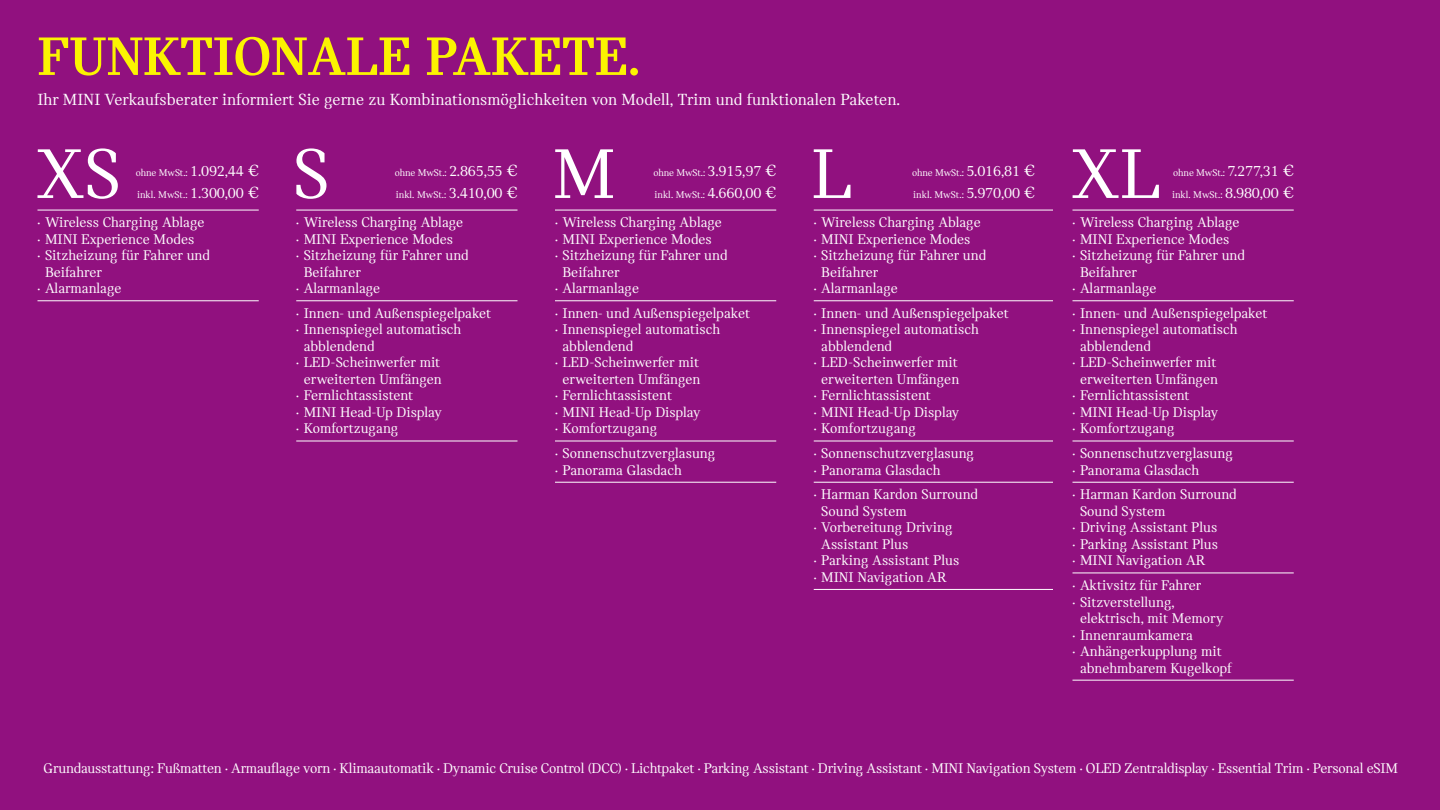
<style>
.page{position:relative;width:1440px;height:810px;background:#91117f}
.page>*{position:absolute;margin:0;border:0;box-sizing:border-box;transform-origin:0 0}
.Headline_Regular_100pt{font:75px "MINI Serif";color:#fff}
.Headline_77pt{font:57.75px "MINI Serif Headline";color:#fbf401}
.Copy_white_left_23pt{font:17.25px "MINI Serif";color:#fff}
.Copy_white_20pt{font:15px/16.5px "MINI Serif";color:#fff}
.Copy_white_left_23pt-2{font:10.5px "MINI Serif";letter-spacing:-.005em;color:#fff}
.s1{font-size:15.38px}
.s2{font-size:17.25px}
</style>
<div class="page">
<hr style="left:296px;top:210px;width:222px;height:1px;background:#fff">
<hr style="left:296px;top:300px;width:222px;height:1px;background:#fff">
<hr style="left:296px;top:441px;width:222px;height:1px;background:#fff">
<hr style="left:38px;top:210px;width:221px;height:1px;background:#fff">
<hr style="left:38px;top:300px;width:221px;height:1px;background:#fff">
<hr style="left:555px;top:210px;width:221px;height:1px;background:#fff">
<hr style="left:555px;top:300px;width:221px;height:1px;background:#fff">
<hr style="left:555px;top:441px;width:221px;height:1px;background:#fff">
<hr style="left:555px;top:482px;width:221px;height:1px;background:#fff">
<hr style="left:814px;top:210px;width:239px;height:1px;background:#fff">
<hr style="left:814px;top:300px;width:239px;height:1px;background:#fff">
<hr style="left:814px;top:441px;width:239px;height:1px;background:#fff">
<hr style="left:814px;top:482px;width:239px;height:1px;background:#fff">
<hr style="left:814px;top:589px;width:239px;height:1px;background:#fff">
<hr style="left:1072px;top:210px;width:222px;height:1px;background:#fff">
<hr style="left:1072px;top:300px;width:222px;height:1px;background:#fff">
<hr style="left:1072px;top:441px;width:222px;height:1px;background:#fff">
<hr style="left:1072px;top:482px;width:222px;height:1px;background:#fff">
<hr style="left:1072px;top:573px;width:222px;height:1px;background:#fff">
<hr style="left:1072px;top:680px;width:222px;height:1px;background:#fff">
<p class="Headline_77pt" style="left:38px;top:24px;width:605px">FUNKTIONALE PAKETE.</p>
<p class="Copy_white_left_23pt" style="left:38px;top:90px;width:864px">Ihr MINI Verkaufsberater informiert Sie gerne zu Kombinationsmöglichkeiten von Modell, Trim und funktionalen Paketen.</p>
<p class="Headline_Regular_100pt" style="left:36px;top:132px;width:86px">XS</p>
<p class="Headline_Regular_100pt" style="left:293px;top:132px;width:38px">S</p>
<p class="Copy_white_20pt" style="left:296px;top:214px;width:169px">· Wireless Charging Ablage</p>
<p class="Copy_white_20pt" style="left:296px;top:231px;width:158px">· MINI Experience Modes</p>
<p class="Copy_white_20pt" style="left:304px;top:247px;width:166px;text-indent:-8px">· Sitzheizung für Fahrer und<br>Beifahrer</p>
<p class="Copy_white_20pt" style="left:296px;top:280px;width:86px">· Alarmanlage</p>
<p class="Copy_white_20pt" style="left:296px;top:305px;width:197px">· Innen- und Außenspiegelpaket</p>
<p class="Copy_white_20pt" style="left:304px;top:321px;width:159px;text-indent:-8px">· Innenspiegel automatisch abblendend</p>
<p class="Copy_white_20pt" style="left:296px;top:354px;width:147px;text-align:center">· LED-Scheinwerfer mit erweiterten Umfängen</p>
<p class="Copy_white_20pt" style="left:296px;top:387px;width:119px">· Fernlichtassistent</p>
<p class="Copy_white_20pt" style="left:296px;top:404px;width:147px">· MINI Head-Up Display</p>
<p class="Copy_white_20pt" style="left:296px;top:420px;width:104px">· Komfortzugang</p>
<p class="Headline_Regular_100pt" style="left:553px;top:132px;width:64px">M</p>
<p class="Headline_Regular_100pt" style="left:1071px;top:132px;width:91px">XL</p>
<p class="Copy_white_20pt" style="left:1072px;top:214px;width:169px">· Wireless Charging Ablage</p>
<p class="Copy_white_20pt" style="left:1072px;top:231px;width:158px">· MINI Experience Modes</p>
<p class="Copy_white_20pt" style="left:1080px;top:247px;width:166px;text-indent:-8px">· Sitzheizung für Fahrer und<br>Beifahrer</p>
<p class="Copy_white_20pt" style="left:1072px;top:280px;width:86px">· Alarmanlage</p>
<p class="Copy_white_20pt" style="left:1072px;top:305px;width:197px">· Innen- und Außenspiegelpaket</p>
<p class="Copy_white_20pt" style="left:1080px;top:321px;width:159px;text-indent:-8px">· Innenspiegel automatisch abblendend</p>
<p class="Copy_white_20pt" style="left:1072px;top:354px;width:147px;text-align:center">· LED-Scheinwerfer mit erweiterten Umfängen</p>
<p class="Copy_white_20pt" style="left:1072px;top:387px;width:119px">· Fernlichtassistent</p>
<p class="Copy_white_20pt" style="left:1072px;top:404px;width:147px">· MINI Head-Up Display</p>
<p class="Copy_white_20pt" style="left:1072px;top:420px;width:104px">· Komfortzugang</p>
<p class="Copy_white_20pt" style="left:1072px;top:445px;width:162px">· Sonnenschutzverglasung</p>
<p class="Copy_white_20pt" style="left:1072px;top:462px;width:128px">· Panorama Glasdach</p>
<p class="Copy_white_20pt" style="left:1080px;top:486px;width:158px;text-indent:-8px">· Harman Kardon Surround<br>Sound System</p>
<p class="Copy_white_20pt" style="left:1072px;top:519px;width:146px">· Driving Assistant Plus</p>
<p class="Copy_white_20pt" style="left:1072px;top:536px;width:147px">· Parking Assistant Plus</p>
<p class="Copy_white_20pt" style="left:1072px;top:552px;width:134px">· MINI Navigation AR</p>
<p class="Copy_white_20pt" style="left:1072px;top:577px;width:130px">· Aktivsitz für Fahrer</p>
<p class="Copy_white_20pt" style="left:1080px;top:594px;width:145px;text-indent:-8px">· Sitzverstellung, elektrisch, mit Memory</p>
<p class="Copy_white_20pt" style="left:1072px;top:627px;width:122px">· Innenraumkamera</p>
<p class="Copy_white_20pt" style="left:1080px;top:643px;width:153px;text-indent:-8px">· Anhängerkupplung mit abnehmbarem Kugelkopf</p>
<p class="Headline_Regular_100pt" style="left:811px;top:132px;width:42px">L</p>
<p class="Copy_white_20pt" style="left:814px;top:214px;width:169px">· Wireless Charging Ablage</p>
<p class="Copy_white_20pt" style="left:814px;top:231px;width:158px">· MINI Experience Modes</p>
<p class="Copy_white_20pt" style="left:821px;top:247px;width:166px;text-indent:-8px">· Sitzheizung für Fahrer und<br>Beifahrer</p>
<p class="Copy_white_20pt" style="left:814px;top:280px;width:86px">· Alarmanlage</p>
<p class="Copy_white_20pt" style="left:814px;top:305px;width:197px">· Innen- und Außenspiegelpaket</p>
<p class="Copy_white_20pt" style="left:821px;top:321px;width:159px;text-indent:-8px">· Innenspiegel automatisch abblendend</p>
<p class="Copy_white_20pt" style="left:814px;top:354px;width:147px;text-align:center">· LED-Scheinwerfer mit erweiterten Umfängen</p>
<p class="Copy_white_20pt" style="left:814px;top:387px;width:119px">· Fernlichtassistent</p>
<p class="Copy_white_20pt" style="left:814px;top:404px;width:147px">· MINI Head-Up Display</p>
<p class="Copy_white_20pt" style="left:814px;top:420px;width:104px">· Komfortzugang</p>
<p class="Copy_white_20pt" style="left:814px;top:445px;width:162px">· Sonnenschutzverglasung</p>
<p class="Copy_white_20pt" style="left:814px;top:462px;width:128px">· Panorama Glasdach</p>
<p class="Copy_white_20pt" style="left:821px;top:486px;width:158px;text-indent:-8px">· Harman Kardon Surround<br>Sound System</p>
<p class="Copy_white_20pt" style="left:821px;top:519px;width:133px;text-indent:-8px">· Vorbereitung Driving<br>Assistant Plus</p>
<p class="Copy_white_20pt" style="left:814px;top:552px;width:147px">· Parking Assistant Plus</p>
<p class="Copy_white_20pt" style="left:814px;top:569px;width:134px">· MINI Navigation AR</p>
<p class="Copy_white_left_23pt-2" style="left:136px;top:167px;width:124px">ohne MwSt.: <span class="s1">1.092,44</span> <span class="s2">€</span></p>
<p class="Copy_white_left_23pt-2" style="left:395px;top:167px;width:124px">ohne MwSt.: <span class="s1">2.865,55</span> <span class="s2">€</span></p>
<p class="Copy_white_left_23pt-2" style="left:653px;top:167px;width:124px">ohne MwSt.: <span class="s1">3.915,97</span> <span class="s2">€</span></p>
<p class="Copy_white_left_23pt-2" style="left:912px;top:167px;width:124px">ohne MwSt.: <span class="s1">5.016,81</span> <span class="s2">€</span></p>
<p class="Copy_white_left_23pt-2" style="left:1173px;top:167px;width:122px">ohne MwSt.: <span class="s1">7.277,31</span> <span class="s2">€</span></p>
<p class="Copy_white_left_23pt-2" style="left:137px;top:189px;width:123px">inkl. MwSt.: <span class="s1">1.300,00</span> <span class="s2">€</span></p>
<p class="Copy_white_left_23pt-2" style="left:396px;top:189px;width:123px">inkl. MwSt.: <span class="s1">3.410,00</span> <span class="s2">€</span></p>
<p class="Copy_white_left_23pt-2" style="left:655px;top:189px;width:123px">inkl. MwSt.: <span class="s1">4.660,00</span> <span class="s2">€</span></p>
<p class="Copy_white_left_23pt-2" style="left:913px;top:189px;width:123px">inkl. MwSt.: <span class="s1">5.970,00</span> <span class="s2">€</span></p>
<p class="Copy_white_left_23pt-2" style="left:1172px;top:189px;width:123px">inkl. MwSt.: <span class="s1">8.980,00</span> <span class="s2">€</span></p>
<p class="Copy_white_20pt" style="left:38px;top:214px;width:169px">· Wireless Charging Ablage</p>
<p class="Copy_white_20pt" style="left:38px;top:231px;width:158px">· MINI Experience Modes</p>
<p class="Copy_white_20pt" style="left:45px;top:247px;width:166px;text-indent:-8px">· Sitzheizung für Fahrer und<br>Beifahrer</p>
<p class="Copy_white_20pt" style="left:38px;top:280px;width:86px">· Alarmanlage</p>
<p class="Copy_white_20pt" style="left:555px;top:214px;width:169px">· Wireless Charging Ablage</p>
<p class="Copy_white_20pt" style="left:555px;top:231px;width:158px">· MINI Experience Modes</p>
<p class="Copy_white_20pt" style="left:562px;top:247px;width:166px;text-indent:-8px">· Sitzheizung für Fahrer und<br>Beifahrer</p>
<p class="Copy_white_20pt" style="left:555px;top:280px;width:86px">· Alarmanlage</p>
<p class="Copy_white_20pt" style="left:555px;top:305px;width:197px">· Innen- und Außenspiegelpaket</p>
<p class="Copy_white_20pt" style="left:562px;top:321px;width:159px;text-indent:-8px">· Innenspiegel automatisch abblendend</p>
<p class="Copy_white_20pt" style="left:555px;top:354px;width:147px;text-align:center">· LED-Scheinwerfer mit erweiterten Umfängen</p>
<p class="Copy_white_20pt" style="left:555px;top:387px;width:119px">· Fernlichtassistent</p>
<p class="Copy_white_20pt" style="left:555px;top:404px;width:147px">· MINI Head-Up Display</p>
<p class="Copy_white_20pt" style="left:555px;top:420px;width:104px">· Komfortzugang</p>
<p class="Copy_white_20pt" style="left:555px;top:445px;width:162px">· Sonnenschutzverglasung</p>
<p class="Copy_white_20pt" style="left:555px;top:462px;width:128px">· Panorama Glasdach</p>
<p class="Copy_white_20pt" style="left:44px;top:759px;width:1356px">Grundausstattung: Fußmatten · Armauflage vorn · Klimaautomatik · Dynamic Cruise Control (DCC) · Lichtpaket · Parking Assistant · Driving Assistant · MINI Navigation System · OLED Zentraldisplay · Essential Trim · Personal eSIM</p>
</div>
